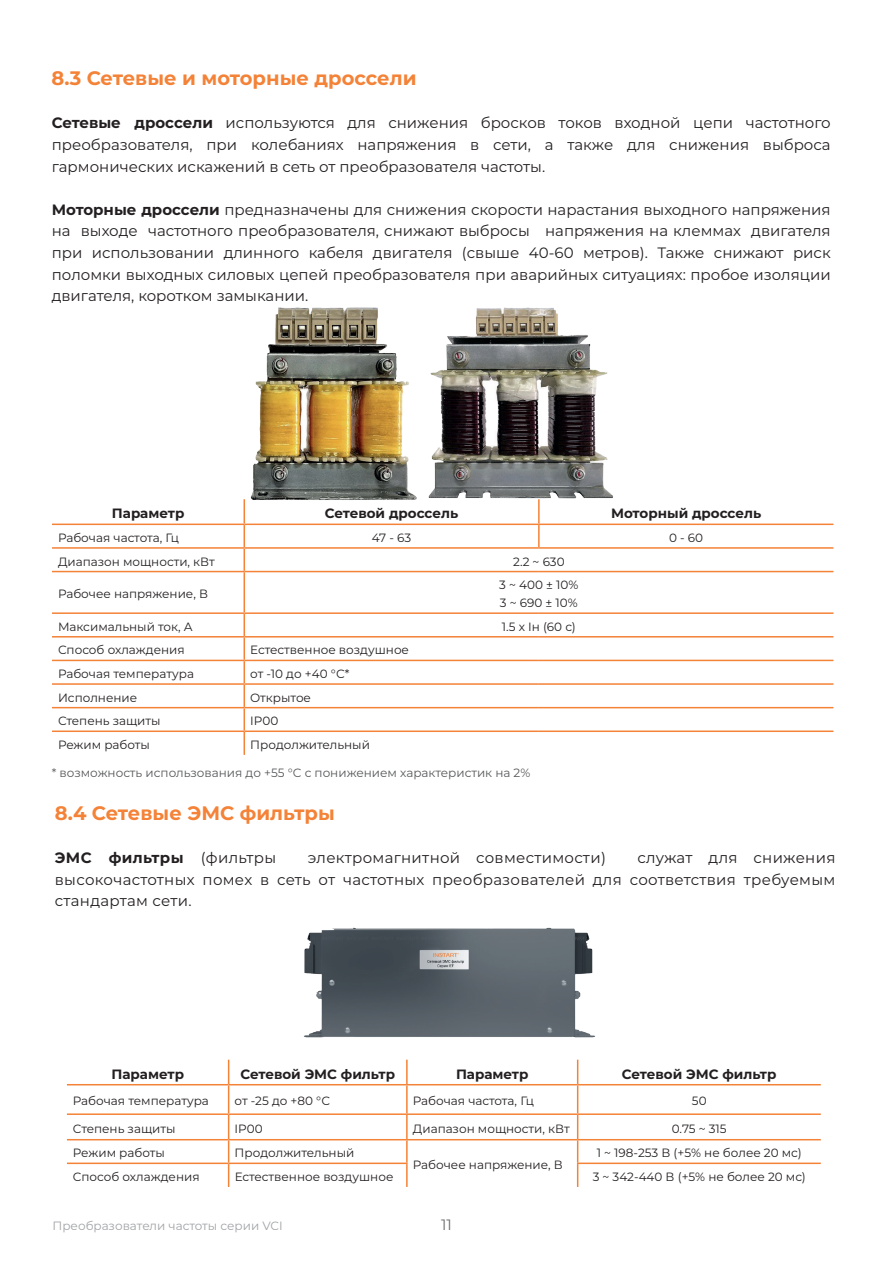
<style>
.page{position:relative;width:893px;height:1263px;background:#fff}
.page>*{position:absolute;margin:0;border:0;box-sizing:border-box;transform-origin:0 0}
.t1{font:700 19.5px "Montserrat";color:#f48237}
.t2{font:15px/21.6px "Montserrat";color:#231f20;text-align:justify}
.t3{font:15px "Montserrat";letter-spacing:.02em;color:#231f20}
.t4{font:700 15px "Montserrat";letter-spacing:.02em;color:#231f20}
.t5{font:15px "Montserrat";color:#6c6d70}
.t6{font:700 13.5px "Montserrat";color:#231f20}
.t7{font:12px/18px "Montserrat";color:#231f20}
.t8{font:12px "Montserrat";color:#57585a}
.t9{font:12px "Montserrat";color:#a1a3a6}
.s1{font-weight:700}
.s2{font-weight:400}
</style>
<div class="page">
<img style="left:191px;top:307px;width:190px;height:223px">
<img style="left:381px;top:307px;width:274px;height:219px">
<img style="left:245px;top:927px;width:408px;height:205px">
<hr style="left:538px;top:499px;width:2px;height:25px;background:#f48237">
<hr style="left:52px;top:524px;width:192px;height:1px;background:#f48237">
<hr style="left:244px;top:524px;width:295px;height:1px;background:#f48237">
<hr style="left:539px;top:524px;width:294px;height:1px;background:#f48237">
<hr style="left:538px;top:525px;width:2px;height:22px;background:#f48237">
<hr style="left:52px;top:547px;width:192px;height:2px;background:#f48237">
<hr style="left:244px;top:547px;width:295px;height:2px;background:#f48237">
<svg style="left:244px;top:499px;width:1px;height:72px"></svg>
<hr style="left:539px;top:547px;width:294px;height:2px;background:#f48237">
<hr style="left:52px;top:571px;width:192px;height:1px;background:#f48237">
<hr style="left:244px;top:571px;width:295px;height:1px;background:#f48237">
<hr style="left:244px;top:572px;width:1px;height:40px;background:#f48237">
<hr style="left:539px;top:571px;width:294px;height:1px;background:#f48237">
<hr style="left:52px;top:612px;width:192px;height:2px;background:#f48237">
<hr style="left:244px;top:612px;width:295px;height:2px;background:#f48237">
<hr style="left:539px;top:612px;width:294px;height:2px;background:#f48237">
<hr style="left:52px;top:636px;width:192px;height:1px;background:#f48237">
<hr style="left:244px;top:636px;width:295px;height:1px;background:#f48237">
<hr style="left:539px;top:636px;width:294px;height:1px;background:#f48237">
<hr style="left:52px;top:660px;width:192px;height:1px;background:#f48237">
<hr style="left:244px;top:660px;width:295px;height:1px;background:#f48237">
<hr style="left:539px;top:660px;width:294px;height:1px;background:#f48237">
<hr style="left:52px;top:683px;width:192px;height:2px;background:#f48237">
<hr style="left:244px;top:683px;width:295px;height:2px;background:#f48237">
<hr style="left:539px;top:683px;width:294px;height:2px;background:#f48237">
<hr style="left:52px;top:707px;width:192px;height:1px;background:#f48237">
<hr style="left:244px;top:707px;width:295px;height:1px;background:#f48237">
<hr style="left:539px;top:707px;width:294px;height:1px;background:#f48237">
<hr style="left:52px;top:730px;width:192px;height:2px;background:#f48237">
<hr style="left:244px;top:730px;width:295px;height:2px;background:#f48237">
<svg style="left:244px;top:614px;width:1px;height:141px"></svg>
<hr style="left:539px;top:730px;width:294px;height:2px;background:#f48237">
<hr style="left:406px;top:1060px;width:2px;height:24px;background:#f48237">
<hr style="left:67px;top:1084px;width:162px;height:1px;background:#f48237">
<hr style="left:229px;top:1084px;width:178px;height:1px;background:#f48237">
<hr style="left:407px;top:1084px;width:171px;height:1px;background:#f48237">
<hr style="left:406px;top:1085px;width:2px;height:28px;background:#f48237">
<hr style="left:578px;top:1084px;width:243px;height:1px;background:#f48237">
<hr style="left:67px;top:1113px;width:162px;height:2px;background:#f48237">
<hr style="left:229px;top:1113px;width:178px;height:2px;background:#f48237">
<hr style="left:407px;top:1113px;width:171px;height:2px;background:#f48237">
<hr style="left:406px;top:1115px;width:2px;height:24px;background:#f48237">
<hr style="left:578px;top:1113px;width:243px;height:2px;background:#f48237">
<hr style="left:67px;top:1139px;width:162px;height:1px;background:#f48237">
<hr style="left:229px;top:1139px;width:178px;height:1px;background:#f48237">
<hr style="left:407px;top:1139px;width:171px;height:1px;background:#f48237">
<hr style="left:406px;top:1140px;width:2px;height:22px;background:#f48237">
<hr style="left:578px;top:1139px;width:243px;height:1px;background:#f48237">
<hr style="left:67px;top:1162px;width:162px;height:2px;background:#f48237">
<hr style="left:229px;top:1162px;width:179px;height:2px;background:#f48237">
<svg style="left:228px;top:1060px;width:1px;height:127px"></svg>
<hr style="left:406px;top:1164px;width:2px;height:23px;background:#f48237">
<hr style="left:577px;top:1162px;width:244px;height:2px;background:#f48237">
<svg style="left:577px;top:1060px;width:1px;height:127px"></svg>
<h1 class="t1" style="left:51px;top:64px;width:367px">8.3 Сетевые и моторные дроссели</h1>
<p class="t2" style="left:52px;top:112px;width:780px"><span class="s1">Сетевые дроссели</span> используются для снижения бросков токов входной цепи частотного преобразователя, при колебаниях напряжения в сети, а также для снижения выброса гармонических искажений в сеть от преобразователя частоты.</p>
<p class="t2" style="left:52px;top:198px;width:780px"><span class="s1">Моторные дроссели</span> предназначены для снижения скорости нарастания выходного напряжения на выходе частотного преобразователя, снижают выбросы напряжения на клеммах двигателя при использовании длинного кабеля двигателя (свыше 40-60 метров). Также снижают риск поломки выходных силовых цепей преобразователя при аварийных ситуациях: пробое изоляции двигателя, коротком замыкании.</p>
<p class="t6" style="left:112px;top:504px;width:74px">Параметр</p>
<p class="t6" style="left:325px;top:504px;width:135px">Сетевой дроссель</p>
<p class="t6" style="left:611px;top:504px;width:152px">Моторный дроссель</p>
<p class="t7" style="left:58px;top:528px;width:123px">Рабочая частота, Гц</p>
<p class="t7" style="left:372px;top:528px;width:41px">47 - 63</p>
<p class="t7" style="left:669px;top:528px;width:36px">0 - 60</p>
<p class="t7" style="left:58px;top:552px;width:158px">Диапазон мощности, кВт</p>
<p class="t7" style="left:513px;top:552px;width:53px">2.2 ~ 630</p>
<p class="t7" style="left:58px;top:584px;width:152px">Рабочее напряжение, В</p>
<p class="t7" style="left:499px;top:575px;width:81px">3 ~ 400 ± 10%<br>3 ~ 690 ± 10%</p>
<p class="t7" style="left:58px;top:617px;width:136px">Максимальный ток, А</p>
<p class="t7" style="left:502px;top:617px;width:75px">1.5 х Iн (60 с)</p>
<p class="t7" style="left:58px;top:641px;width:128px">Способ охлаждения</p>
<p class="t7" style="left:250px;top:641px;width:160px">Естественное воздушное</p>
<p class="t7" style="left:58px;top:664px;width:138px">Рабочая температура</p>
<p class="t7" style="left:250px;top:664px;width:101px">от -10 до +40 °С*</p>
<p class="t7" style="left:58px;top:688px;width:81px">Исполнение</p>
<p class="t7" style="left:250px;top:688px;width:62px">Открытое</p>
<p class="t7" style="left:58px;top:712px;width:104px">Степень защиты</p>
<p class="t7" style="left:250px;top:712px;width:30px">IP00</p>
<p class="t7" style="left:58px;top:735px;width:93px">Режим работы</p>
<p class="t7" style="left:250px;top:735px;width:121px">Продолжительный</p>
<p class="t8" style="left:52px;top:764px;width:480px">* возможность использования до +55 °С с понижением характеристик на 2%</p>
<h1 class="t1" style="left:55px;top:799px;width:281px">8.4 Сетевые ЭМС фильтры</h1>
<p class="t4" style="left:55px;top:847px;width:223px">ЭМС фильтры <span class="s2">(фильтры</span></p>
<p class="t3" style="left:308px;top:847px;width:300px">электромагнитной совместимости)</p>
<p class="t2" style="left:55px;top:846px;width:782px;text-indent:583px">служат для снижения высокочастотных помех в сеть от частотных преобразователей для соответствия требуемым стандартам сети.</p>
<p class="t6" style="left:112px;top:1064px;width:74px">Параметр</p>
<p class="t6" style="left:240px;top:1064px;width:156px">Сетевой ЭМС фильтр</p>
<p class="t6" style="left:456px;top:1064px;width:74px">Параметр</p>
<p class="t6" style="left:622px;top:1064px;width:156px">Сетевой ЭМС фильтр</p>
<p class="t7" style="left:73px;top:1091px;width:138px">Рабочая температура</p>
<p class="t7" style="left:235px;top:1091px;width:97px">от -25 до +80 °С</p>
<p class="t7" style="left:413px;top:1091px;width:123px">Рабочая частота, Гц</p>
<p class="t7" style="left:692px;top:1091px;width:16px">50</p>
<p class="t7" style="left:73px;top:1119px;width:104px">Степень защиты</p>
<p class="t7" style="left:235px;top:1119px;width:30px">IP00</p>
<p class="t7" style="left:413px;top:1119px;width:158px">Диапазон мощности, кВт</p>
<p class="t7" style="left:672px;top:1119px;width:56px">0.75 ~ 315</p>
<p class="t7" style="left:73px;top:1144px;width:93px">Режим работы</p>
<p class="t7" style="left:235px;top:1144px;width:121px">Продолжительный</p>
<p class="t7" style="left:413px;top:1155px;width:152px">Рабочее напряжение, В</p>
<p class="t7" style="left:597px;top:1144px;width:206px">1 ~ 198-253 В (+5% не более 20 мс)</p>
<p class="t7" style="left:73px;top:1167px;width:128px">Способ охлаждения</p>
<p class="t7" style="left:235px;top:1167px;width:160px">Естественное воздушное</p>
<p class="t7" style="left:593px;top:1167px;width:215px">3 ~ 342-440 В (+5% не более 20 мс)</p>
<p class="t9" style="left:52px;top:1217px;width:232px">Преобразователи частоты серии VCI</p>
<p class="t5" style="left:441px;top:1214px;width:12px">11</p>
</div>
